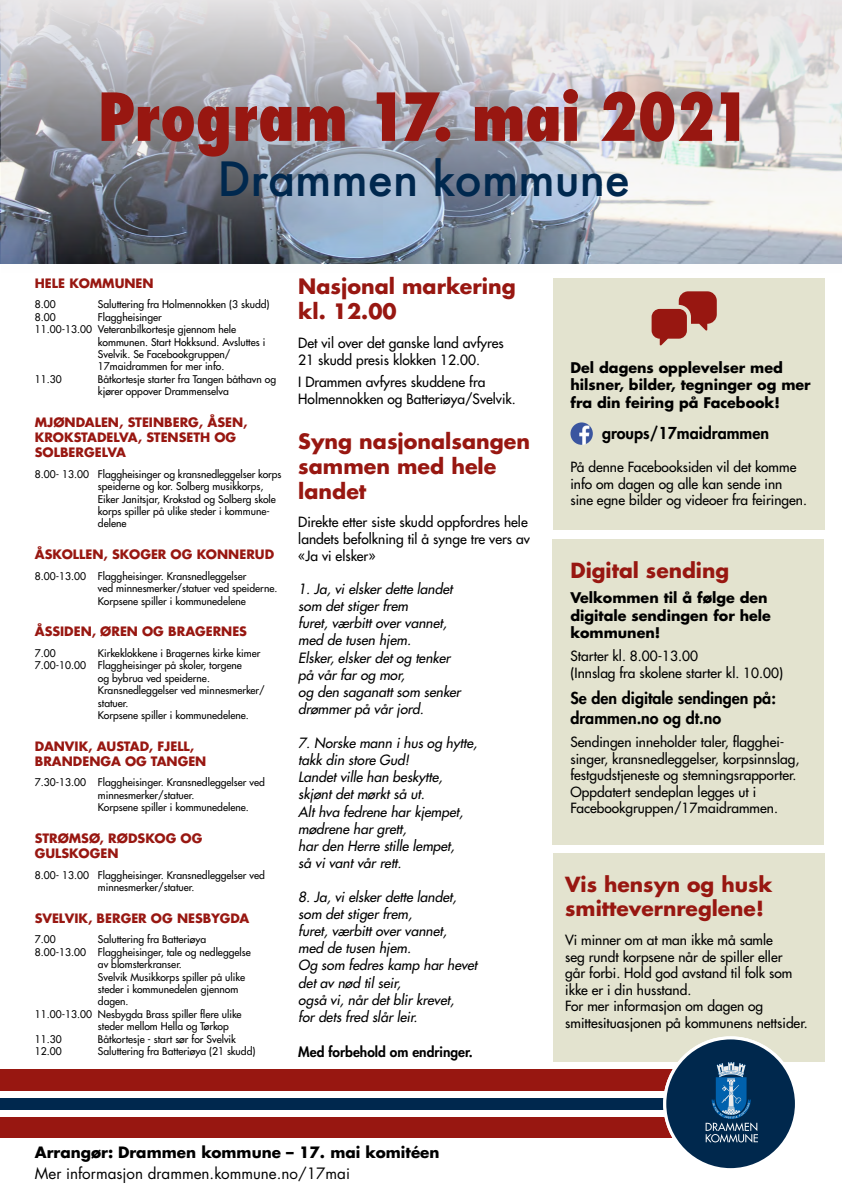
<style>
.page{position:relative;width:842px;height:1191px;background:#fff}
.page>*{position:absolute;margin:0;border:0;box-sizing:border-box;transform-origin:0 0}
.t1{font:800 condensed 64.3px "Futura";color:#981711}
.t2{font:500 45.9px "Futura";color:#00284e}
.t3{font:700 20.7px "Futura LT Pro";color:#981711}
.t4{font:700 20.3px "Futura LT Pro";color:#981711}
.t5{font:800 16px "Futura LT Pro";color:#000}
.t6{font:700 15.2px "Futura LT Pro";color:#000}
.t7{font:15.2px "Futura LT Pro";color:#000}
.t8{font:700 14.3px/17.2px "Futura LT Pro";color:#000}
.t9{font:italic 500 13.8px "Futura LT Pro";color:#000}
.t10{font:500 13.8px/16.5px "Futura LT Pro";color:#000}
.t11{font:800 13.8px "Futura LT Pro";color:#000}
.t12{font:500 13.7px/16.5px "Futura LT Pro";color:#000}
.t13{font:700 12.6px/15.1px "Futura LT Pro";color:#981711}
.t14{font:500 10.3px/12.4px "Futura LT Pro";color:#000}
</style>
<div class="page">
<div style="left:553px;top:853px;width:271px;height:209px;background:#e3e3cf"></div>
<div style="left:553px;top:278px;width:271px;height:251px;background:#e3e3cf"></div>
<div style="left:552px;top:539px;width:272px;height:305px;background:#e3e3cf"></div>
<svg style="left:652px;top:291px;width:65px;height:55px"></svg>
<img style="left:570px;top:422px;width:23px;height:23px;border-radius:11px">
<svg style="left:0;top:0;width:842px;height:264px;background:#b1b4bc"></svg>
<div style="left:0;top:1069px;width:683px;height:69px;background:#981711"></div>
<div style="left:0;top:1091px;width:683px;height:26px;background:#fff"></div>
<div style="left:0;top:1098px;width:683px;height:11px;background:#00284e"></div>
<svg style="left:663px;top:1036px;width:132px;height:133px"></svg>
<p class="t1" style="left:98px;top:73px;width:653px">Program 17. mai 2021</p>
<p class="t2" style="left:218px;top:147px;width:414px">Drammen kommune</p>
<p class="t13" style="left:35px;top:275px;width:120px">HELE KOMMUNEN</p>
<p class="t14" style="left:35px;top:298px;width:22px">8.00</p>
<p class="t14" style="left:98px;top:298px;width:173px">Saluttering fra Holmennokken (3 skudd)</p>
<p class="t14" style="left:35px;top:310px;width:22px">8.00</p>
<p class="t14" style="left:98px;top:310px;width:65px">Flaggheisinger</p>
<p class="t14" style="left:35px;top:323px;width:203px">11.00-13.00 Veteranbilkortesje gjennom hele</p>
<p class="t14" style="left:98px;top:335px;width:169px">kommunen. Start Hokksund. Avsluttes i<br>Svelvik. Se Facebookgruppen/</p>
<p class="t14" style="left:98px;top:360px;width:128px">17maidrammen for mer info.</p>
<p class="t14" style="left:35px;top:372px;width:28px">11.30</p>
<p class="t14" style="left:98px;top:372px;width:180px">Båtkortesje starter fra Tangen båthavn og kjører oppover Drammenselva</p>
<p class="t13" style="left:35px;top:414px;width:214px">MJØNDALEN, STEINBERG, ÅSEN,</p>
<p class="t13" style="left:35px;top:429px;width:203px">KROKSTADELVA, STENSETH OG</p>
<p class="t13" style="left:35px;top:444px;width:93px">SOLBERGELVA</p>
<p class="t14" style="left:98px;top:467px;width:185px;text-indent:-63px">8.00- 13.00 Flaggheisinger og kransnedleggelser korps speiderne og kor. Solberg musikkorps, Eiker Janitsjar, Krokstad og Solberg skole korps spiller på ulike steder i kommune-</p>
<p class="t14" style="left:98px;top:517px;width:30px">delene</p>
<p class="t13" style="left:35px;top:546px;width:241px">ÅSKOLLEN, SKOGER OG KONNERUD</p>
<p class="t14" style="left:35px;top:569px;width:213px">8.00-13.00 Flaggheisinger. Kransnedleggelser</p>
<p class="t14" style="left:98px;top:582px;width:181px">ved minnesmerker/statuer ved speiderne.</p>
<p class="t14" style="left:98px;top:594px;width:149px">Korpsene spiller i kommunedelene</p>
<p class="t13" style="left:35px;top:623px;width:214px">ÅSSIDEN, ØREN OG BRAGERNES</p>
<p class="t14" style="left:35px;top:646px;width:22px">7.00</p>
<p class="t14" style="left:98px;top:646px;width:164px">Kirkeklokkene i Bragernes kirke kimer</p>
<p class="t14" style="left:35px;top:659px;width:209px">7.00-10.00 Flaggheisinger på skoler, torgene</p>
<p class="t14" style="left:98px;top:671px;width:114px">og bybrua ved speiderne.</p>
<p class="t14" style="left:98px;top:683px;width:168px">Kransnedleggelser ved minnesmerker/</p>
<p class="t14" style="left:98px;top:696px;width:32px">statuer.</p>
<p class="t14" style="left:98px;top:708px;width:152px">Korpsene spiller i kommunedelene.</p>
<p class="t13" style="left:35px;top:738px;width:161px">DANVIK, AUSTAD, FJELL,</p>
<p class="t13" style="left:35px;top:753px;width:173px">BRANDENGA OG TANGEN</p>
<p class="t14" style="left:35px;top:776px;width:232px">7.30-13.00 Flaggheisinger. Kransnedleggelser ved</p>
<p class="t14" style="left:98px;top:788px;width:98px">minnesmerker/statuer.</p>
<p class="t14" style="left:98px;top:800px;width:152px">Korpsene spiller i kommunedelene.</p>
<p class="t13" style="left:35px;top:830px;width:169px">STRØMSØ, RØDSKOG OG<br>GULSKOGEN</p>
<p class="t14" style="left:35px;top:868px;width:232px">8.00- 13.00 Flaggheisinger. Kransnedleggelser ved</p>
<p class="t14" style="left:98px;top:880px;width:98px">minnesmerker/statuer.</p>
<p class="t13" style="left:35px;top:910px;width:216px">SVELVIK, BERGER OG NESBYGDA</p>
<p class="t14" style="left:35px;top:933px;width:22px">7.00</p>
<p class="t14" style="left:98px;top:933px;width:110px">Saluttering fra Batteriøya</p>
<p class="t14" style="left:35px;top:945px;width:217px">8.00-13.00 Flaggheisinger, tale og nedleggelse</p>
<p class="t14" style="left:98px;top:957px;width:85px">av blomsterkranser.</p>
<p class="t14" style="left:98px;top:970px;width:149px">Svelvik Musikkorps spiller på ulike</p>
<p class="t14" style="left:98px;top:982px;width:142px">steder i kommunedelen gjennom</p>
<p class="t14" style="left:98px;top:995px;width:32px">dagen.</p>
<p class="t14" style="left:35px;top:1007px;width:208px">11.00-13.00 Nesbygda Brass spiller flere ulike</p>
<p class="t14" style="left:98px;top:1019px;width:132px">steder mellom Hella og Tørkop</p>
<p class="t14" style="left:35px;top:1032px;width:28px">11.30</p>
<p class="t14" style="left:98px;top:1032px;width:140px">Båtkortesje - start sør for Svelvik</p>
<p class="t14" style="left:35px;top:1044px;width:28px">12.00</p>
<p class="t14" style="left:98px;top:1044px;width:159px">Saluttering fra Batteriøya (21 skudd)</p>
<p class="t3" style="left:298px;top:271px;width:219px">Nasjonal markering</p>
<p class="t3" style="left:298px;top:295px;width:100px">kl. 12.00</p>
<p class="t10" style="left:298px;top:334px;width:207px">Det vil over det ganske land avfyres</p>
<p class="t10" style="left:298px;top:351px;width:183px">21 skudd presis klokken 12.00.</p>
<p class="t10" style="left:298px;top:373px;width:189px">I Drammen avfyres skuddene fra</p>
<p class="t10" style="left:298px;top:390px;width:219px">Holmennokken og Batteriøya/Svelvik.</p>
<p class="t3" style="left:298px;top:425px;width:233px">Syng nasjonalsangen</p>
<p class="t3" style="left:298px;top:450px;width:200px">sammen med hele</p>
<p class="t3" style="left:298px;top:475px;width:70px">landet</p>
<p class="t10" style="left:298px;top:513px;width:233px">Direkte etter siste skudd oppfordres hele landets befolkning til å synge tre vers av «Ja vi elsker»</p>
<p class="t9" style="left:298px;top:579px;width:156px">1. Ja, vi elsker dette landet</p>
<p class="t9" style="left:298px;top:596px;width:111px">som det stiger frem</p>
<p class="t9" style="left:298px;top:613px;width:150px">furet, værbitt over vannet,</p>
<p class="t9" style="left:298px;top:630px;width:114px">med de tusen hjem.</p>
<p class="t9" style="left:298px;top:647px;width:153px">Elsker, elsker det og tenker</p>
<p class="t9" style="left:298px;top:664px;width:108px">på vår far og mor,</p>
<p class="t9" style="left:298px;top:681px;width:164px">og den saganatt som senker</p>
<p class="t9" style="left:298px;top:698px;width:127px">drømmer på vår jord.</p>
<p class="t9" style="left:298px;top:732px;width:180px">7. Norske mann i hus og hytte,</p>
<p class="t9" style="left:298px;top:750px;width:112px">takk din store Gud!</p>
<p class="t9" style="left:298px;top:767px;width:146px">Landet ville han beskytte,</p>
<p class="t9" style="left:298px;top:784px;width:128px">skjønt det mørkt så ut.</p>
<p class="t9" style="left:298px;top:801px;width:166px">Alt hva fedrene har kjempet,</p>
<p class="t9" style="left:298px;top:818px;width:110px">mødrene har grett,</p>
<p class="t9" style="left:298px;top:835px;width:158px">har den Herre stille lempet,</p>
<p class="t9" style="left:298px;top:852px;width:105px">så vi vant vår rett.</p>
<p class="t9" style="left:298px;top:886px;width:160px">8. Ja, vi elsker dette landet,</p>
<p class="t9" style="left:298px;top:903px;width:115px">som det stiger frem,</p>
<p class="t9" style="left:298px;top:921px;width:150px">furet, værbitt over vannet,</p>
<p class="t9" style="left:298px;top:938px;width:114px">med de tusen hjem.</p>
<p class="t9" style="left:298px;top:955px;width:180px">Og som fedres kamp har hevet</p>
<p class="t9" style="left:298px;top:972px;width:104px">det av nød til seir,</p>
<p class="t9" style="left:298px;top:989px;width:157px">også vi, når det blir krevet,</p>
<p class="t9" style="left:298px;top:1006px;width:121px">for dets fred slår leir.</p>
<p class="t11" style="left:298px;top:1041px;width:176px">Med forbehold om endringer.</p>
<p class="t6" style="left:35px;top:1140px;width:406px">Arrangør: Drammen kommune – 17. mai komitéen</p>
<p class="t7" style="left:35px;top:1162px;width:317px">Mer informasjon drammen.kommune.no/17mai</p>
<p class="t8" style="left:570px;top:359px;width:242px">Del dagens opplevelser med hilsner, bilder, tegninger og mer fra din feiring på Facebook!</p>
<p class="t5" style="left:602px;top:421px;width:169px">groups/17maidrammen</p>
<p class="t12" style="left:570px;top:458px;width:227px">På denne Facebooksiden vil det komme info om dagen og alle kan sende inn</p>
<p class="t12" style="left:570px;top:491px;width:238px">sine egne bilder og videoer fra feiringen.</p>
<p class="t4" style="left:570px;top:555px;width:160px">Digital sending</p>
<p class="t8" style="left:570px;top:589px;width:199px">Velkommen til å følge den</p>
<p class="t8" style="left:570px;top:606px;width:202px">digitale sendingen for hele kommunen!</p>
<p class="t12" style="left:570px;top:647px;width:129px">Starter kl. 8.00-13.00</p>
<p class="t12" style="left:570px;top:664px;width:214px">(Innslag fra skolene starter kl. 10.00)</p>
<p class="t5" style="left:570px;top:686px;width:207px">Se den digitale sendingen på:</p>
<p class="t5" style="left:570px;top:705px;width:152px">drammen.no og dt.no</p>
<p class="t12" style="left:570px;top:733px;width:230px">Sendingen inneholder taler, flagghei&shy;singer, kransnedleggelser, korpsinnslag, festgudstjeneste og stemningsrapporter.</p>
<p class="t12" style="left:570px;top:782px;width:187px">Oppdatert sendeplan legges ut i</p>
<p class="t12" style="left:570px;top:799px;width:209px">Facebookgruppen/17maidrammen.</p>
<p class="t4" style="left:565px;top:868px;width:209px">Vis hensyn og husk</p>
<p class="t4" style="left:565px;top:893px;width:200px">smittevernreglene!</p>
<p class="t12" style="left:565px;top:931px;width:209px">Vi minner om at man ikke må samle</p>
<p class="t12" style="left:565px;top:947px;width:219px">seg rundt korpsene når de spiller eller</p>
<p class="t12" style="left:565px;top:964px;width:229px">går forbi. Hold god avstand til folk som</p>
<p class="t12" style="left:565px;top:980px;width:128px">ikke er i din husstand.</p>
<p class="t12" style="left:565px;top:997px;width:199px">For mer informasjon om dagen og</p>
<p class="t12" style="left:565px;top:1013px;width:244px">smittesituasjonen på kommunens nettsider.</p>
</div>
